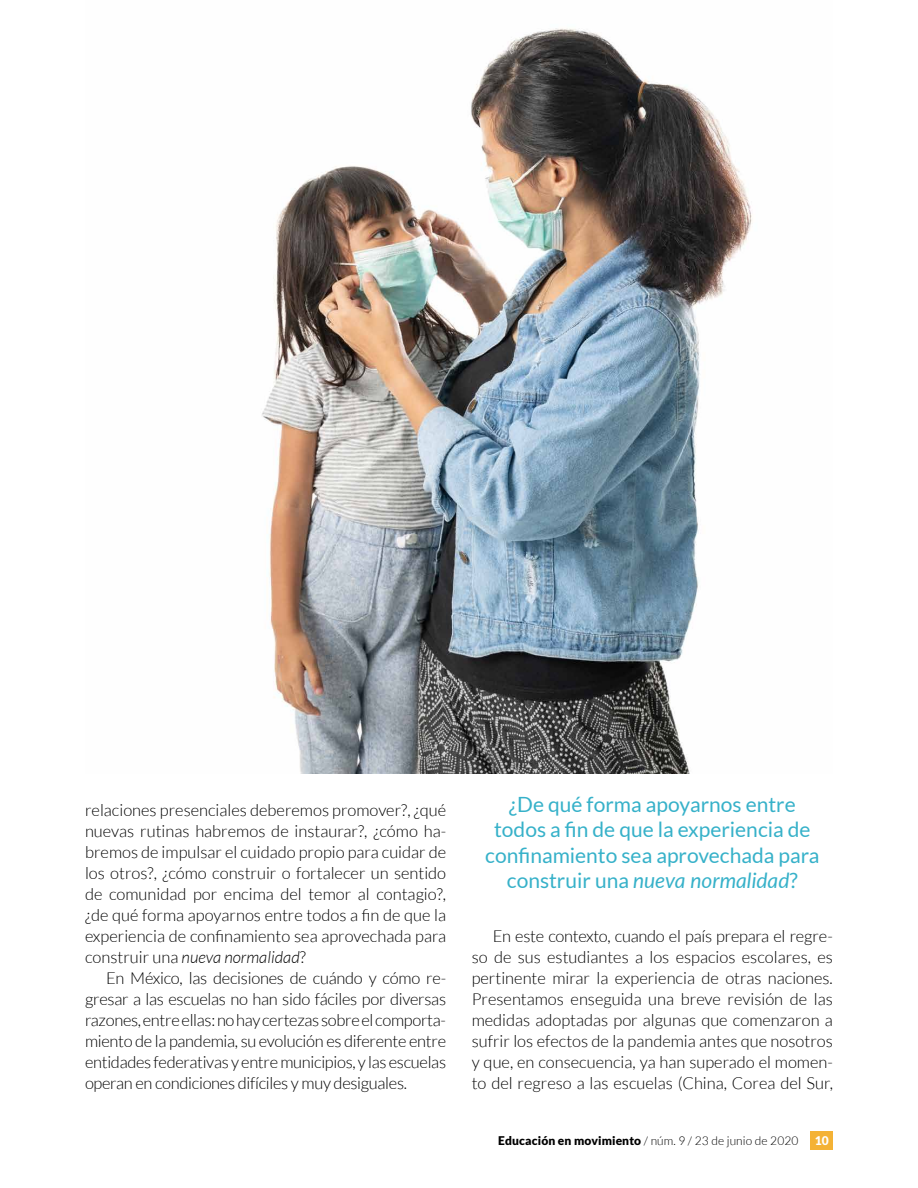
<style>
.page{position:relative;width:918px;height:1188px;background:#fff}
.page>*{position:absolute;margin:0;border:0;box-sizing:border-box;transform-origin:0 0}
.t1{font:21px/25.5px "Lato";color:#36b1c9;text-align:center}
.t2{font:300 16.5px/21px "Lato";color:#000;text-align:justify}
.t3{font:300 12px "Lato";letter-spacing:.01em;color:#000}
.t4{font:900 12px "Lato";color:#fff}
.s1{font-style:italic}
.s2{font-weight:900}
</style>
<div class="page">
<div style="left:811px;top:1131px;width:22px;height:18px;background:#f4b235"></div>
<img style="left:262px;top:28px;width:490px;height:746px">
<p class="t2" style="left:85px;top:800px;width:363px">relaciones presenciales deberemos promover?, ¿qué nuevas rutinas habremos de instaurar?, ¿cómo ha&shy;bremos de impulsar el cuidado propio para cuidar de los otros?, ¿cómo construir o fortalecer un sentido de comunidad por encima del temor al contagio?, ¿de qué forma apoyarnos entre todos a fin de que la experiencia de confinamiento sea aprovechada para construir una <span class="s1">nueva normalidad</span>?</p>
<p class="t2" style="left:85px;top:968px;width:363px;text-indent:21px">En México, las decisiones de cuándo y cómo re&shy;gresar a las escuelas no han sido fáciles por diversas razones, entre ellas: no hay certezas sobre el comporta&shy;miento de la pandemia, su evolución es diferente entre entidades federativas y entre municipios, y las escuelas operan en condiciones difíciles y muy desiguales.</p>
<p class="t1" style="left:485px;top:791px;width:336px">¿De qué forma apoyarnos entre todos a fin de que la experiencia de confinamiento sea aprovechada para construir una <span class="s1">nueva normalidad</span>?</p>
<p class="t2" style="left:472px;top:926px;width:363px;text-indent:21px">En este contexto, cuando el país prepara el regre&shy;so de sus estudiantes a los espacios escolares, es pertinente mirar la experiencia de otras naciones.<br>Presentamos enseguida una breve revisión de las medidas adoptadas por algunas que comenzaron a sufrir los efectos de la pandemia antes que nosotros y que, en consecuencia, ya han superado el momen&shy;to del regreso a las escuelas (China, Corea del Sur,</p>
<p class="t3" style="left:498px;top:1134px;width:302px"><span class="s2">Educación en movimiento</span> / núm. 9 / 23 de junio de 2020</p>
<p class="t4" style="left:815px;top:1133px;width:15px">10</p>
</div>
